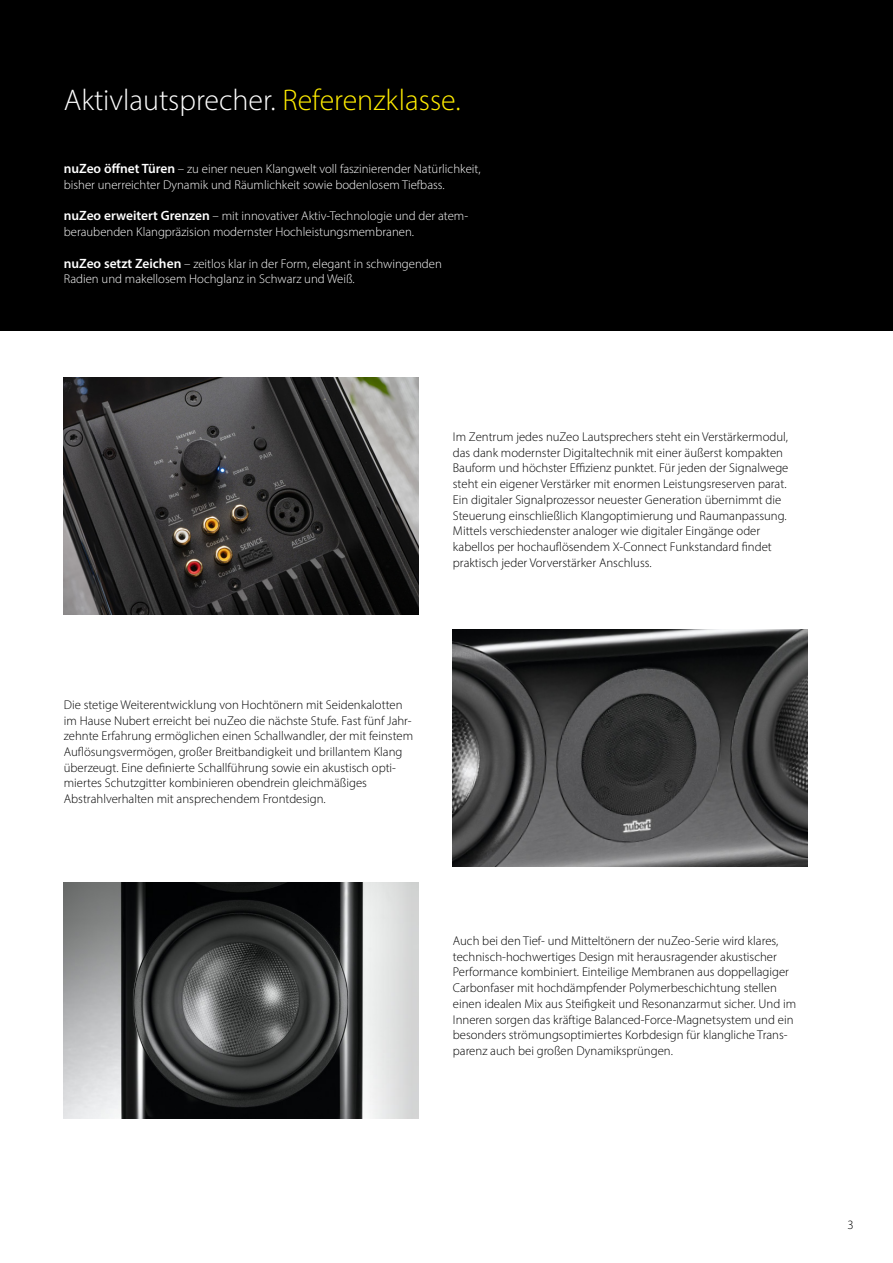
<style>
.page{position:relative;width:893px;height:1263px;background:#fff}
.page>*{position:absolute;margin:0;border:0;box-sizing:border-box;transform-origin:0 0}
.t1{font:300 30px "Myriad Pro";color:#fff}
.t2{font:300 12.75px/15.8px "Myriad Pro";color:#000}
.t3{font:300 12.75px/15.8px "Myriad Pro";color:#fff}
.s1{color:#ffed00}
.s2{font-weight:600;font-size:13.5px}
</style>
<div class="page">
<div style="left:0;top:0;width:893px;height:331px;background:#000"></div>
<img style="left:64px;top:378px;width:355px;height:236px">
<img style="left:453px;top:630px;width:355px;height:236px">
<img style="left:64px;top:882px;width:283px;height:236px">
<svg style="left:347px;top:882px;width:72px;height:236px;background:#bec0bf"></svg>
<h1 class="t1" style="left:64px;top:82px;width:398px">Aktivlautsprecher. <span class="s1">Referenzklasse.</span></h1>
<p class="t3" style="left:64px;top:161px;width:418px"><span class="s2">nuZeo öffnet Türen</span> – zu einer neuen Klangwelt voll faszinierender Natürlichkeit, bisher unerreichter Dynamik und Räumlichkeit sowie bodenlosem Tiefbass.</p>
<p class="t3" style="left:64px;top:208px;width:406px"><span class="s2">nuZeo erweitert Grenzen</span> – mit innovativer Aktiv-Technologie und der atem&shy;beraubenden Klangpräzision modernster Hochleistungsmembranen.</p>
<p class="t3" style="left:64px;top:255px;width:380px"><span class="s2">nuZeo setzt Zeichen</span> – zeitlos klar in der Form, elegant in schwingenden<br>Radien und makellosem Hochglanz in Schwarz und Weiß.</p>
<p class="t2" style="left:453px;top:429px;width:337px">Im Zentrum jedes nuZeo Lautsprechers steht ein Verstärkermodul, das dank modernster Digitaltechnik mit einer äußerst kompakten Bauform und höchster Effizienz punktet. Für jeden der Signalwege steht ein eigener Verstärker mit enormen Leistungsreserven parat.<br>Ein digitaler Signalprozessor neuester Generation übernimmt die Steuerung einschließlich Klangoptimierung und Raumanpassung.<br>Mittels verschiedenster analoger wie digitaler Eingänge oder kabellos per hochauflösendem X-Connect Funkstandard findet praktisch jeder Vorverstärker Anschluss.</p>
<p class="t2" style="left:64px;top:696px;width:351px">Die stetige Weiterentwicklung von Hochtönern mit Seidenkalotten im Hause Nubert erreicht bei nuZeo die nächste Stufe. Fast fünf Jahr&shy;zehnte Erfahrung ermöglichen einen Schallwandler, der mit feinstem Auflösungsvermögen, großer Breitbandigkeit und brillantem Klang überzeugt. Eine definierte Schallführung sowie ein akustisch opti&shy;miertes Schutzgitter kombinieren obendrein gleichmäßiges Abstrahlverhalten mit ansprechendem Frontdesign.</p>
<p class="t2" style="left:453px;top:933px;width:345px">Auch bei den Tief- und Mitteltönern der nuZeo-Serie wird klares, technisch-hochwertiges Design mit herausragender akustischer Performance kombiniert. Einteilige Membranen aus doppellagiger Carbonfaser mit hochdämpfender Polymerbeschichtung stellen einen idealen Mix aus Steifigkeit und Resonanzarmut sicher. Und im Inneren sorgen das kräftige Balanced-Force-Magnetsystem und ein besonders strömungsoptimiertes Korbdesign für klangliche Trans&shy;parenz auch bei großen Dynamiksprüngen.</p>
<p class="t2" style="left:847px;top:1216px;width:8px">3</p>
</div>
